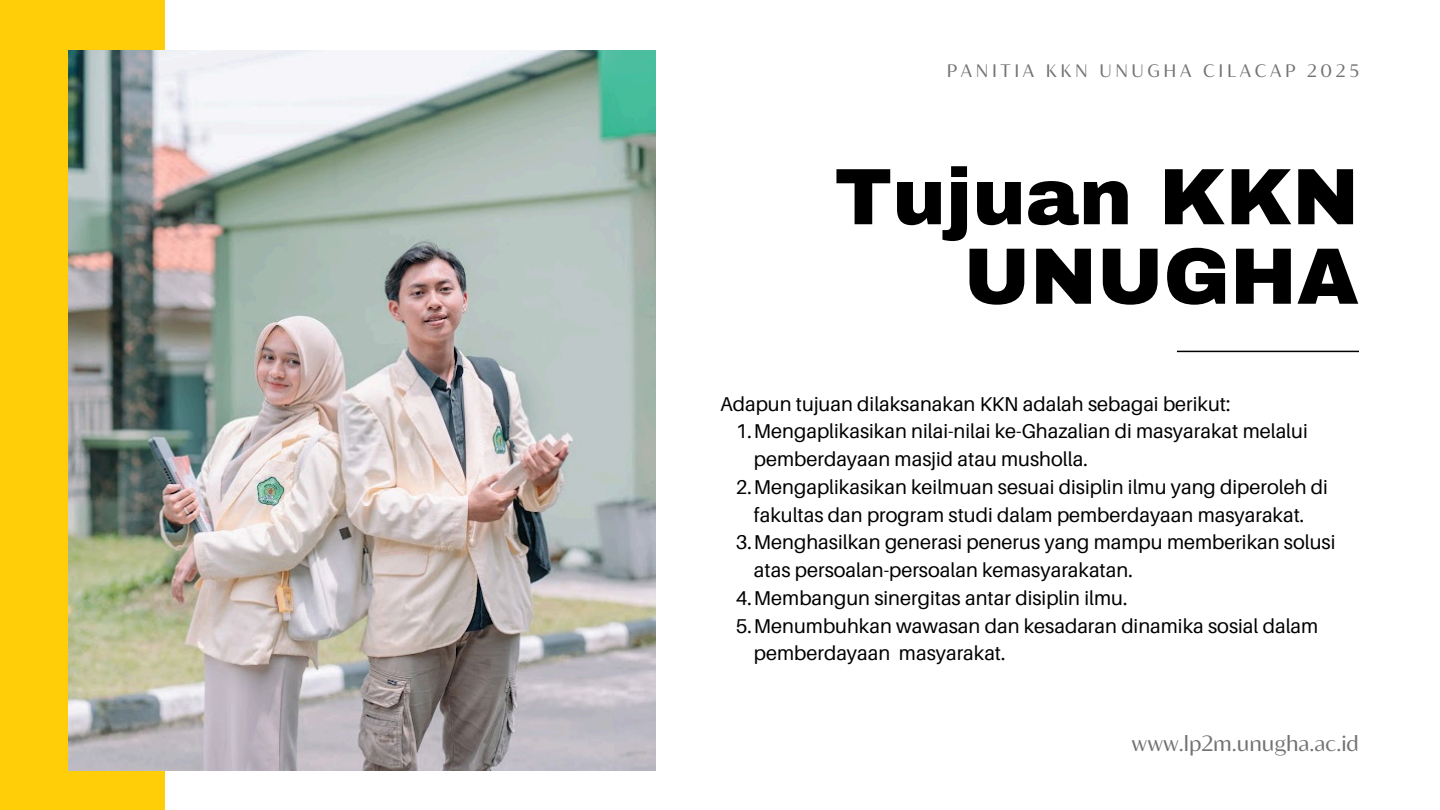
<style>
.page{position:relative;width:1440px;height:810px;background:#fff}
.page>*{position:absolute;margin:0;border:0;box-sizing:border-box;transform-origin:0 0}
.t1{font:900 80px/79.5px "Archivo";color:#000;text-align:right}
.t2{font:22px "Blacker Sans Text";color:#737373}
.t3{font:20px/27.8px "Aileron";color:#000}
.t4{font:18px "Blacker Sans Text";letter-spacing:.2em;color:#737373}
</style>
<div class="page">
<div style="left:0;top:0;width:165px;height:810px;background:#ffce08"></div>
<img style="left:69px;top:50px;width:587px;height:720px">
<hr style="left:1177px;top:351px;width:182px;height:1px;background:#000">
<p class="t4" style="left:947px;top:59px;width:414px">PANITIA KKN UNUGHA CILACAP 2025</p>
<p class="t1" style="left:835px;top:158px;width:526px">Tujuan KKN<br>UNUGHA</p>
<h1 class="t3" style="left:720px;top:389px;width:512px">Adapun tujuan dilaksanakan KKN adalah sebagai berikut:</h1>
<p class="t3" style="left:754px;top:417px;width:555px;text-indent:-18px">1.Mengaplikasikan nilai-nilai ke-Ghazalian di masyarakat melalui pemberdayaan masjid atau musholla.</p>
<h2 class="t3" style="left:736px;top:473px;width:593px;text-align:center">2.Mengaplikasikan keilmuan sesuai disiplin ilmu yang diperoleh di fakultas dan program studi dalam pemberdayaan masyarakat.</h2>
<p class="t3" style="left:754px;top:528px;width:583px;text-indent:-18px">3.Menghasilkan generasi penerus yang mampu memberikan solusi atas persoalan-persoalan kemasyarakatan.</p>
<p class="t3" style="left:736px;top:584px;width:393px">4.Membangun sinergitas antar disiplin ilmu.</p>
<p class="t3" style="left:754px;top:611px;width:566px;text-indent:-18px">5.Menumbuhkan wawasan dan kesadaran dinamika sosial dalam pemberdayaan masyarakat.</p>
<p class="t2" style="left:1132px;top:729px;width:229px">www.lp2m.unugha.ac.id</p>
</div>
